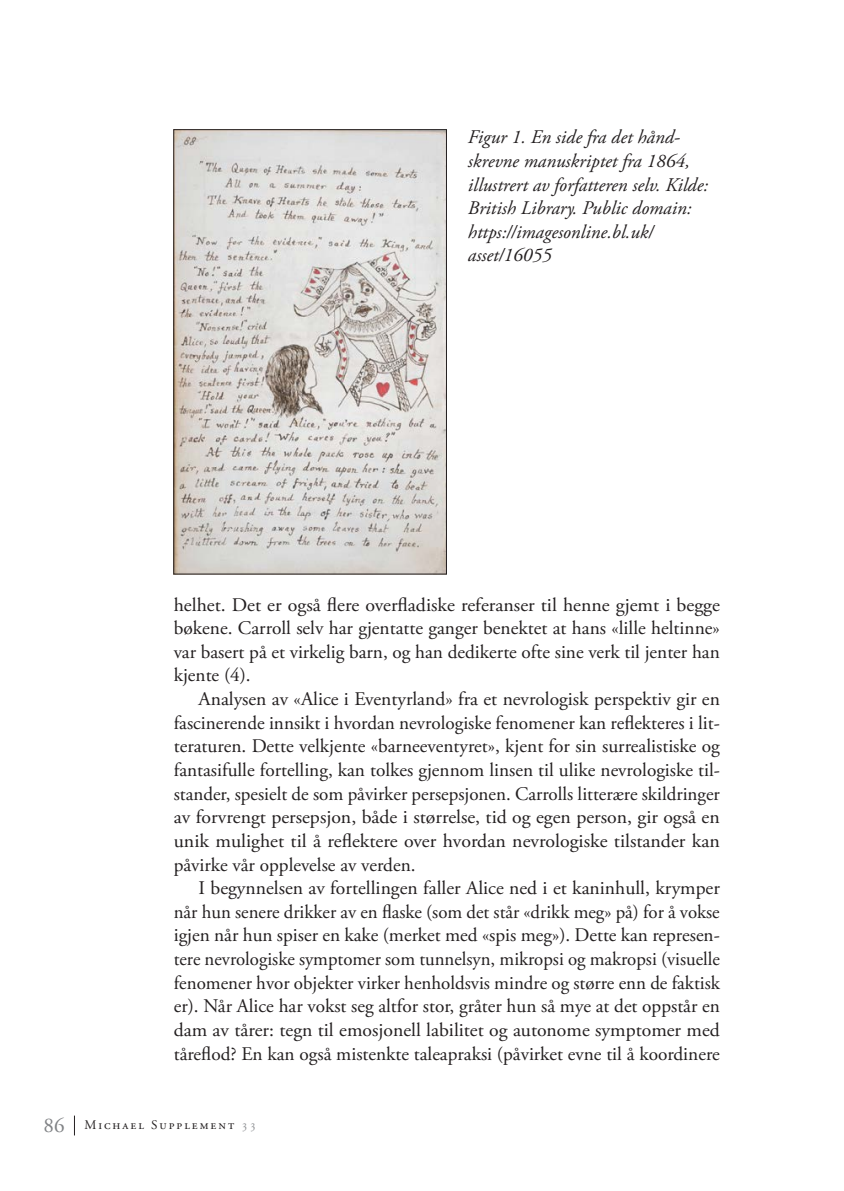
<style>
.page{position:relative;width:844px;height:1191px;background:#fff}
.page>*{position:absolute;margin:0;border:0;box-sizing:border-box;transform-origin:0 0}
.t1{font:19.25px/23.6px "Adobe Garamond Pro";color:#231f20;text-align:justify}
.t2{font:italic 19.25px/23.6px "Adobe Garamond Pro";color:#231f20}
.t3{font:13.12px "Adobe Garamond Pro";letter-spacing:.15em;color:#231f20}
.s1{font-size:21px;color:#808285}
.s2{color:#939598}
</style>
<div class="page">
<svg style="left:74px;top:1115px;width:1px;height:20px"></svg>
<img style="left:175px;top:131px;width:269px;height:441px">
<div style="left:173px;top:129px;width:273px;height:445px;border:1px solid #231f20"></div>
<p class="t2" style="left:468px;top:126px;width:242px">Figur 1. En side fra det hånd&shy;skrevne manuskriptet fra 1864, illustrert av forfatteren selv. Kilde:<br>British Library. Public domain: https://imagesonline.bl.uk/ asset/16055</p>
<p class="t1" style="left:174px;top:593px;width:547px">helhet. Det er også flere overfladiske referanser til henne gjemt i begge bøkene. Carroll selv har gjentatte ganger benektet at hans «lille heltinne» var basert på et virkelig barn, og han dedikerte ofte sine verk til jenter han kjente (4).</p>
<p class="t1" style="left:174px;top:688px;width:547px;text-indent:25px">Analysen av «Alice i Eventyrland» fra et nevrologisk perspektiv gir en fascinerende innsikt i hvordan nevrologiske fenomener kan reflekteres i lit&shy;teraturen. Dette velkjente «barneeventyret», kjent for sin surrealistiske og fantasifulle fortelling, kan tolkes gjennom linsen til ulike nevrologiske til&shy;stander, spesielt de som påvirker persepsjonen. Carrolls litterære skildringer av forvrengt persepsjon, både i størrelse, tid og egen person, gir også en unik mulighet til å reflektere over hvordan nevrologiske tilstander kan påvirke vår opplevelse av verden.</p>
<p class="t1" style="left:174px;top:877px;width:547px;text-indent:25px">I begynnelsen av fortellingen faller Alice ned i et kaninhull, krymper når hun senere drikker av en flaske (som det står «drikk meg» på) for å vokse igjen når hun spiser en kake (merket med «spis meg»). Dette kan represen&shy;tere nevrologiske symptomer som tunnelsyn, mikropsi og makropsi (visuelle fenomener hvor objekter virker henholdsvis mindre og større enn de faktisk er). Når Alice har vokst seg altfor stor, gråter hun så mye at det oppstår en dam av tårer: tegn til emosjonell labilitet og autonome symptomer med tåreflod? En kan også mistenkte taleapraksi (påvirket evne til å koordinere</p>
<p class="t3" style="left:43px;top:1117px;width:214px"><span class="s1">86</span> Michael Supplement <span class="s2">33</span></p>
</div>
